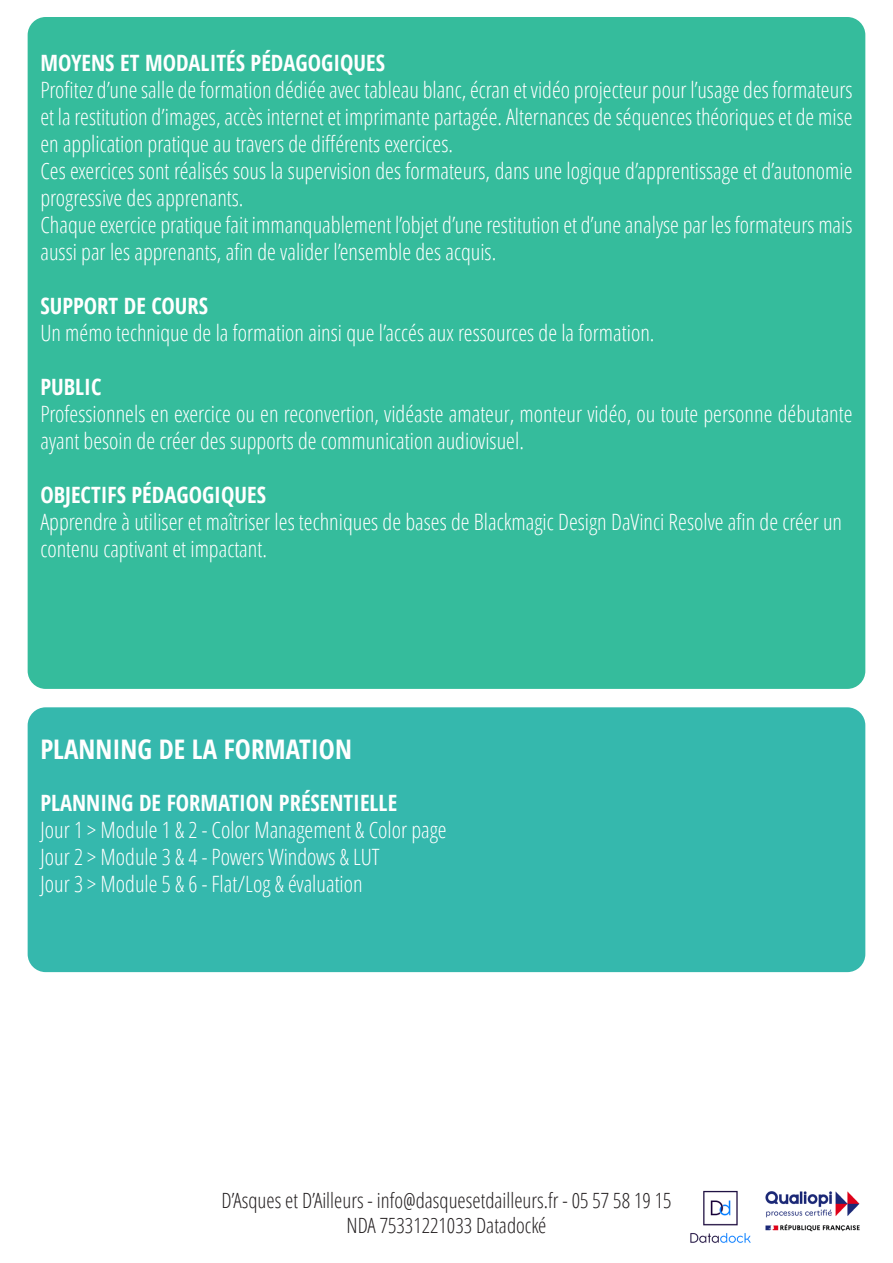
<style>
.page{position:relative;width:893px;height:1263px;background:#fff}
.page>*{position:absolute;margin:0;border:0;box-sizing:border-box;transform-origin:0 0}
.t1{font:700 condensed 27px "Open Sans";color:#fff}
.t2{font:300 condensed 22.5px/27px "Open Sans";color:#fff}
.t3{font:700 condensed 22.5px "Open Sans";color:#fff}
.t4{font:300 condensed 21px/25.2px "Open Sans";color:#231f20;text-align:center}
</style>
<div class="page">
<img style="left:690px;top:1190px;width:61px;height:53px">
<img style="left:765px;top:1191px;width:95px;height:41px">
<div style="left:28px;top:17px;width:837px;height:672px;background:#35bc9c;border-radius:18px"></div>
<div style="left:28px;top:707px;width:837px;height:265px;background:#35b8ad;border-radius:18px"></div>
<p class="t3" style="left:40px;top:47px;width:346px">MOYENS ET MODALITÉS PÉDAGOGIQUES</p>
<p class="t2" style="left:40px;top:76px;width:814px;text-align:justify">Profitez d’une salle de formation dédiée avec tableau blanc, écran et vidéo projecteur pour l’usage des formateurs et la restitution d’images, accès internet et imprimante partagée. Alternances de séquences théoriques et de mise en application pratique au travers de différents exercices.</p>
<p class="t2" style="left:40px;top:157px;width:814px">Ces exercices sont réalisés sous la supervision des formateurs, dans une logique d’apprentissage et d’autonomie progressive des apprenants.</p>
<p class="t2" style="left:40px;top:211px;width:814px">Chaque exercice pratique fait immanquablement l’objet d’une restitution et d’une analyse par les formateurs mais aussi par les apprenants, afin de valider l’ensemble des acquis.</p>
<p class="t3" style="left:40px;top:290px;width:169px">SUPPORT DE COURS</p>
<p class="t2" style="left:40px;top:319px;width:616px">Un mémo technique de la formation ainsi que l’accés aux ressources de la formation.</p>
<p class="t3" style="left:40px;top:371px;width:63px">PUBLIC</p>
<p class="t2" style="left:40px;top:400px;width:814px">Professionnels en exercice ou en reconvertion, vidéaste amateur, monteur vidéo, ou toute personne débutante ayant besoin de créer des supports de communication audiovisuel.</p>
<p class="t3" style="left:40px;top:479px;width:227px">OBJECTIFS PÉDAGOGIQUES</p>
<p class="t2" style="left:40px;top:508px;width:803px">Apprendre à utiliser et maîtriser les techniques de bases de Blackmagic Design DaVinci Resolve afin de créer un contenu captivant et impactant.</p>
<p class="t1" style="left:40px;top:730px;width:313px">PLANNING DE LA FORMATION</p>
<p class="t3" style="left:40px;top:787px;width:358px">PLANNING DE FORMATION PRÉSENTIELLE</p>
<p class="t2" style="left:40px;top:815px;width:408px">Jour 1 &gt; Module 1 &amp; 2 - Color Management &amp; Color page</p>
<p class="t2" style="left:40px;top:842px;width:341px">Jour 2 &gt; Module 3 &amp; 4 - Powers Windows &amp; LUT</p>
<p class="t2" style="left:40px;top:869px;width:324px">Jour 3 &gt; Module 5 &amp; 6 - Flat/Log &amp; évaluation</p>
<p class="t4" style="left:221px;top:1187px;width:452px">D’Asques et D’Ailleurs - info@dasquesetdailleurs.fr - 05 57 58 19 15<br>NDA 75331221033 Datadocké</p>
</div>
